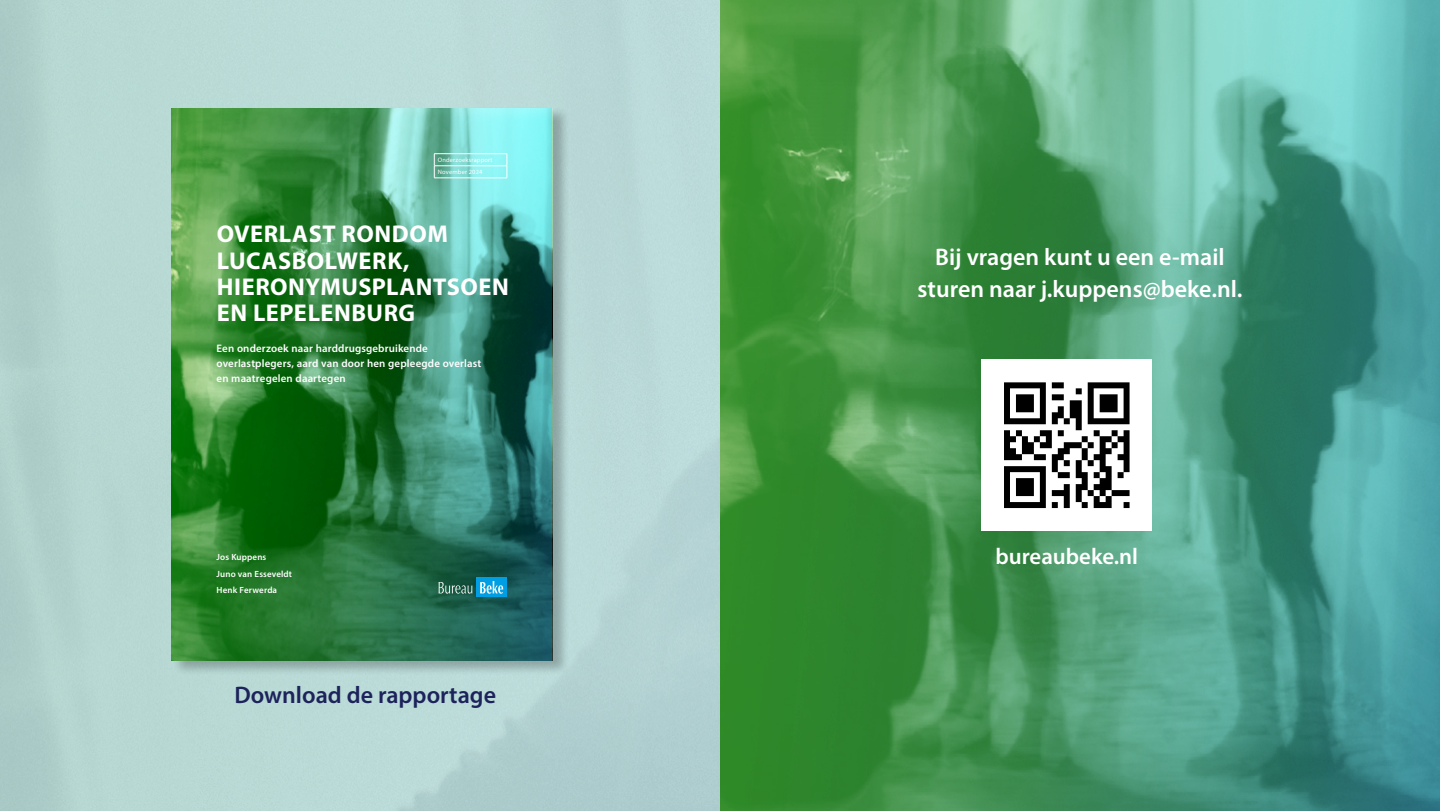
<style>
.page{position:relative;width:1440px;height:811px;background:#fff}
.page>*{position:absolute;margin:0;border:0;box-sizing:border-box;transform-origin:0 0}
.t1{font:700 24.4px/26.2px "Myriad Pro";letter-spacing:.02em;color:#fff}
.t2{font:600 24px/32px "Myriad Pro";color:#fff;text-align:center}
.t3{font:600 24px "Myriad Pro";color:#1d235b}
.t4{font:600 22.8px "Myriad Pro";color:#fff}
.t5{font:600 10.8px/15.4px "Myriad Pro";letter-spacing:.015em;color:#fff}
.t6{font:600 9px/16.4px "Myriad Pro";letter-spacing:.015em;color:#fff}
.t7{font:6.4px/12px "Myriad Pro";letter-spacing:.02em;color:#fff}
</style>
<div class="page">
<div style="left:0;top:0;width:1440px;height:810px;background:linear-gradient(to bottom,#b9d9d6,#b4d4d1)"></div>
<img style="left:720px;top:0;width:720px;height:810px">
<div style="left:981px;top:359px;width:171px;height:171px;background:#fff"></div>
<svg style="left:1004px;top:382px;width:126px;height:126px"></svg>
<div style="left:172px;top:106px;width:398px;height:568px;background:#000;opacity:.25"></div>
<img style="left:171px;top:108px;width:381px;height:552px">
<div style="left:476px;top:577px;width:31px;height:19px;background:#009fe3"></div>
<svg style="left:480px;top:581px;width:23px;height:12px"></svg>
<svg style="left:439px;top:581px;width:33px;height:12px"></svg>
<svg style="left:435px;top:154px;width:72px;height:23px;background:#83dcd4"></svg>
<hr style="left:434px;top:153px;width:73px;height:1px;background:#fff">
<hr style="left:434px;top:165px;width:73px;height:1px;background:#fff">
<svg style="left:434px;top:154px;width:1px;height:23px"></svg>
<svg style="left:507px;top:154px;width:1px;height:24px"></svg>
<hr style="left:434px;top:177px;width:73px;height:1px;background:#fff">
<p class="t7" style="left:438px;top:154px;width:56px">Onderzoeksrapport<br>November 2024</p>
<h1 class="t1" style="left:217px;top:220px;width:294px">OVERLAST RONDOM<br>LUCASBOLWERK,<br>HIERONYMUSPLANTSOEN<br>EN LEPELENBURG</h1>
<p class="t5" style="left:217px;top:340px;width:266px">Een onderzoek naar harddrugsgebruikende overlastplegers, aard van door hen gepleegde overlast en maatregelen daartegen</p>
<p class="t6" style="left:217px;top:548px;width:77px">Jos Kuppens<br>Juno van Esseveldt<br>Henk Ferwerda</p>
<h2 class="t3" style="left:235px;top:679px;width:263px">Download de rapportage</h2>
<h2 class="t2" style="left:918px;top:240px;width:326px">Bij vragen kunt u een e-mail sturen naar j.kuppens@beke.nl.</h2>
<h3 class="t4" style="left:995px;top:541px;width:144px">bureaubeke.nl</h3>
</div>
